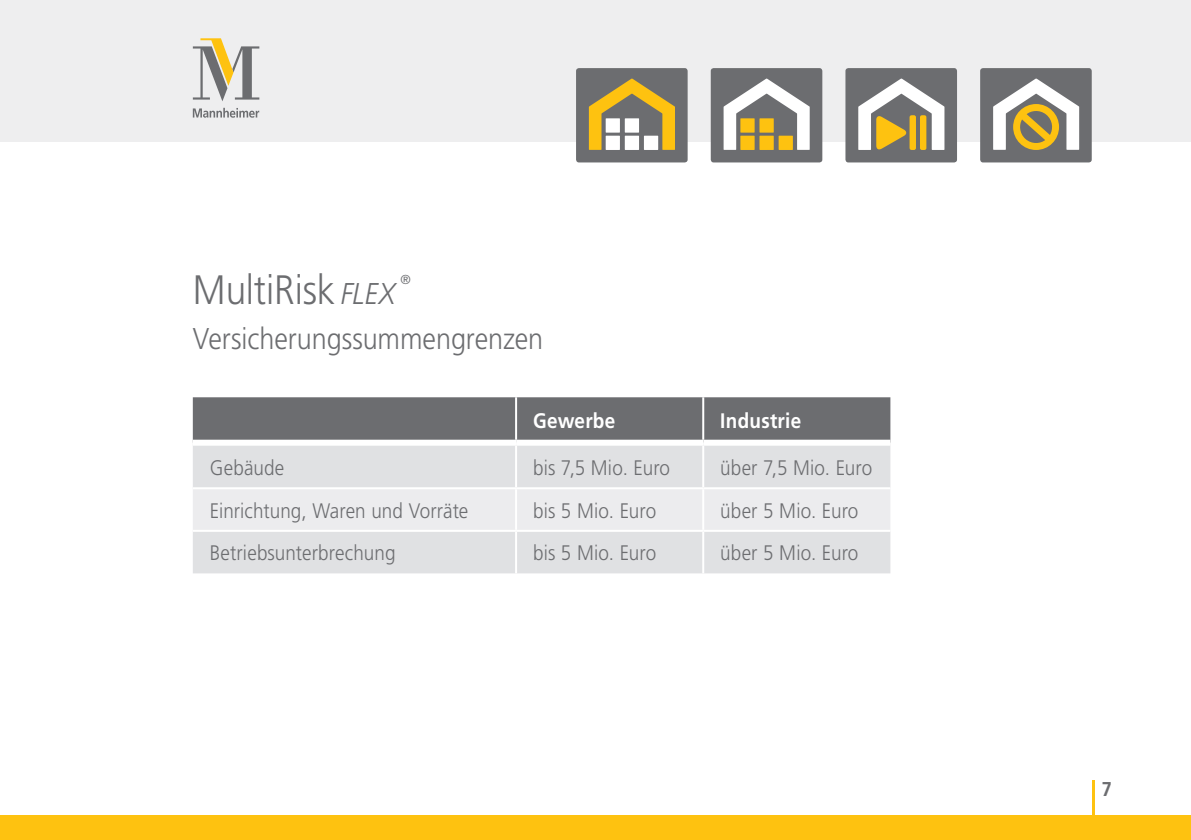
<style>
.page{position:relative;width:1191px;height:840px;background:#fff}
.page>*{position:absolute;margin:0;border:0;box-sizing:border-box;transform-origin:0 0}
.t1{font:300 41px "Frutiger";letter-spacing:-.005em;color:#6c6d70;scale:.9 1}
.t2{font:300 30px "Frutiger";letter-spacing:-.005em;color:#6c6d70;scale:.9 1}
.t3{font:300 21px "Frutiger";letter-spacing:.005em;color:#6c6d70;scale:.9 1}
.t4{font:700 21px "Frutiger";letter-spacing:.015em;color:#fff;scale:.9 1}
.t5{font:700 20px "Frutiger";color:#6c6d70;scale:.9 1}
.t6{font:italic 300 13px "Frutiger";color:#6c6d70}
.s1{font-style:italic;font-size:30px}
</style>
<div class="page">
<div style="left:193px;top:397px;width:697px;height:42px;background:#6c6d70"></div>
<div style="left:193px;top:446px;width:697px;height:127px;background:#e0e1e3"></div>
<div style="left:193px;top:489px;width:697px;height:40px;background:#ececee"></div>
<hr style="left:515px;top:397px;width:2px;height:42px;background:#fff">
<hr style="left:702px;top:397px;width:2px;height:42px;background:#fff">
<hr style="left:515px;top:445px;width:2px;height:42px;background:#fff">
<hr style="left:702px;top:445px;width:2px;height:42px;background:#fff">
<hr style="left:193px;top:487px;width:323px;height:2px;background:#fff">
<hr style="left:516px;top:487px;width:187px;height:2px;background:#fff">
<hr style="left:515px;top:489px;width:2px;height:40px;background:#fff">
<hr style="left:703px;top:487px;width:187px;height:2px;background:#fff">
<hr style="left:702px;top:489px;width:2px;height:40px;background:#fff">
<hr style="left:193px;top:529px;width:323px;height:2px;background:#fff">
<hr style="left:516px;top:529px;width:187px;height:2px;background:#fff">
<hr style="left:515px;top:531px;width:2px;height:42px;background:#fff">
<hr style="left:703px;top:529px;width:187px;height:2px;background:#fff">
<hr style="left:702px;top:531px;width:2px;height:42px;background:#fff">
<hr style="left:1091px;top:780px;width:3px;height:59px;background:#fec210">
<div style="left:0;top:0;width:1191px;height:142px;background:#eeeeef"></div>
<div style="left:845px;top:68px;width:112px;height:94px;background:#6c6d70;border-radius:3px"></div>
<svg style="left:858px;top:78px;width:86px;height:72px"></svg>
<div style="left:980px;top:68px;width:111px;height:94px;background:#6c6d70;border-radius:3px"></div>
<svg style="left:993px;top:78px;width:86px;height:72px"></svg>
<div style="left:576px;top:68px;width:111px;height:94px;background:#6c6d70;border-radius:3px"></div>
<svg style="left:589px;top:78px;width:86px;height:72px"></svg>
<div style="left:711px;top:68px;width:111px;height:94px;background:#6c6d70;border-radius:3px"></div>
<svg style="left:723px;top:78px;width:86px;height:72px"></svg>
<div style="left:0;top:815px;width:1191px;height:24px;background:#fec210"></div>
<svg style="left:193px;top:38px;width:66px;height:63px"></svg>
<svg style="left:193px;top:108px;width:66px;height:10px"></svg>
<h1 class="t1" style="left:193px;top:266px;width:227px">MultiRisk <span class="s1">FLEX</span></h1>
<p class="t6" style="left:400px;top:272px;width:12px">®</p>
<h2 class="t2" style="left:193px;top:322px;width:391px">Versicherungssummengrenzen</h2>
<p class="t4" style="left:533px;top:408px;width:93px">Gewerbe</p>
<p class="t4" style="left:720px;top:408px;width:91px">Industrie</p>
<p class="t3" style="left:210px;top:456px;width:84px">Gebäude</p>
<p class="t3" style="left:533px;top:456px;width:154px">bis 7,5 Mio. Euro</p>
<p class="t3" style="left:720px;top:456px;width:170px">über 7,5 Mio. Euro</p>
<p class="t3" style="left:210px;top:498px;width:289px">Einrichtung, Waren und Vorräte</p>
<p class="t3" style="left:533px;top:498px;width:138px">bis 5 Mio. Euro</p>
<p class="t3" style="left:720px;top:498px;width:155px">über 5 Mio. Euro</p>
<p class="t3" style="left:210px;top:541px;width:208px">Betriebsunterbrechung</p>
<p class="t3" style="left:533px;top:541px;width:138px">bis 5 Mio. Euro</p>
<p class="t3" style="left:720px;top:541px;width:155px">über 5 Mio. Euro</p>
<p class="t5" style="left:1101px;top:776px;width:13px">7</p>
</div>
